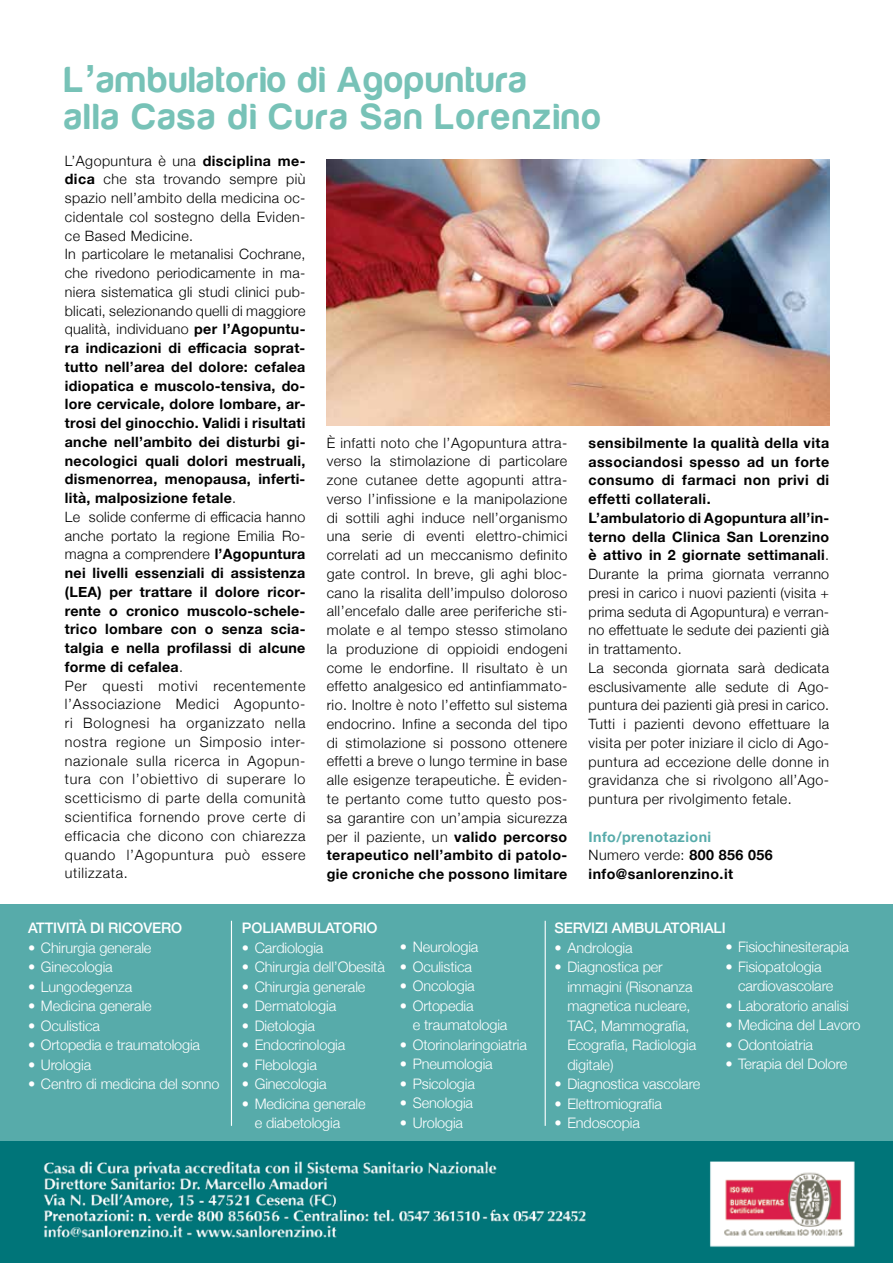
<style>
.page{position:relative;width:893px;height:1263px;background:#fff}
.page>*{position:absolute;margin:0;border:0;box-sizing:border-box;transform-origin:0 0}
.t1{font:37.5px/37.5px "Harabara";letter-spacing:.06em;color:#77c2b7}
.t2{font:300 14.55px/19.5px "Helvetica Neue";letter-spacing:-.01em;color:#fff}
.t3{font:500 14.55px "Helvetica Neue";letter-spacing:-.01em;color:#fff}
.t4{font:300 14.25px/18.8px "Helvetica Neue";letter-spacing:.03em;color:#000}
.t5{font:700 14.25px/18.8px "Helvetica Neue";color:#000}
.s1{font-family:"Helvetica Neue";font-weight:700}
.s2{font-weight:700}
.s3{color:#57abaa}
.s4{font-weight:300}
</style>
<div class="page">
<div style="left:0;top:904px;width:893px;height:359px;background:#57abaa"></div>
<hr style="left:231px;top:921px;width:1px;height:205px;background:#fff">
<hr style="left:545px;top:921px;width:1px;height:205px;background:#fff">
<img style="left:0;top:1141px;width:893px;height:122px">
<img style="left:327px;top:160px;width:502px;height:265px">
<h1 class="t1" style="left:65px;top:61px;width:537px">L<span class="s1">’</span>ambulatorio di Agopuntura<br>alla Casa di Cura San Lorenzino</h1>
<p class="t4" style="left:65px;top:150px;width:242px">L’Agopuntura è una <span class="s2">disciplina me&shy;dica</span> che sta trovando sempre più spazio nell’ambito della medicina oc&shy;cidentale col sostegno della Eviden&shy;ce Based Medicine.<br>In particolare le metanalisi Cochrane, che rivedono periodicamente in ma&shy;niera sistematica gli studi clinici pub&shy;blicati, selezionando quelli di maggiore qualità, individuano <span class="s2">per l’Agopuntu&shy;ra indicazioni di efficacia soprat&shy;tutto nell’area del dolore: cefalea idiopatica e muscolo-tensiva, do&shy;lore cervicale, dolore lombare, ar&shy;trosi del ginocchio. Validi i risultati anche nell’ambito dei disturbi gi&shy;necologici quali dolori mestruali, dismenorrea, menopausa, inferti&shy;lità, malposizione fetale</span>.<br>Le solide conferme di efficacia hanno anche portato la regione Emilia Ro&shy;magna a comprendere <span class="s2">l’agopuntura nei livelli essenziali di assistenza (LEA) per trattare il dolore ricor&shy;rente o cronico muscolo-schele&shy;trico lombare con o senza scia&shy;talgia e nella profilassi di alcune forme di cefalea</span>.<br>Per questi motivi recentemente l’Associazione Medici Agopunto&shy;ri Bolognesi ha organizzato nella nostra regione un Simposio inter&shy;nazionale sulla ricerca in agopun&shy;tura con l’obiettivo di superare lo scetticismo di parte della comunità scientifica fornendo prove certe di efficacia che dicono con chiarezza quando l’agopuntura può essere utilizzata.</p>
<p class="t4" style="left:327px;top:432px;width:242px;text-align:justify">è infatti noto che l’agopuntura attra&shy;verso la stimolazione di particolare zone cutanee dette agopunti attra&shy;verso l’infissione e la manipolazione di sottili aghi induce nell’organismo una serie di eventi elettro-chimici correlati ad un meccanismo definito gate control. In breve, gli aghi bloc&shy;cano la risalita dell’impulso doloroso all’encefalo dalle aree periferiche sti&shy;molate e al tempo stesso stimolano la produzione di oppioidi endogeni come le endorfine. Il risultato è un effetto analgesico ed antinfiammato&shy;rio. Inoltre è noto l’effetto sul sistema endocrino. Infine a seconda del tipo di stimolazione si possono ottenere effetti a breve o lungo termine in base alle esigenze terapeutiche. è eviden&shy;te pertanto come tutto questo pos&shy;sa garantire con un’ampia sicurezza per il paziente, un <span class="s2">valido percorso terapeutico nell’ambito di patolo&shy;gie croniche che possono limitare</span></p>
<p class="t4" style="left:589px;top:432px;width:242px"><span class="s2">sensibilmente la qualità della vita associandosi spesso ad un forte consumo di farmaci non privi di effetti collaterali.<br>L’ambulatorio di Agopuntura all’in&shy;terno della Clinica San Lorenzino è attivo in 2 giornate settimanali</span>.<br>Durante la prima giornata verranno presi in carico i nuovi pazienti (visita + prima seduta di agopuntura) e verran&shy;no effettuate le sedute dei pazienti già in trattamento.<br>La seconda giornata sarà dedicata esclusivamente alle sedute di ago&shy;puntura dei pazienti già presi in carico.<br>Tutti i pazienti devono effettuare la visita per poter iniziare il ciclo di ago&shy;puntura ad eccezione delle donne in gravidanza che si rivolgono all’ago&shy;puntura per rivolgimento fetale.</p>
<p class="t5" style="left:589px;top:828px;width:186px"><span class="s3">Info/prenotazioni<br></span><span class="s4">Numero verde:</span> 800 856 056 info@sanlorenzino.it</p>
<p class="t3" style="left:28px;top:916px;width:156px">ATTIVITÀ DI RICOVERO</p>
<p class="t2" style="left:28px;top:937px;width:125px">• Chirurgia generale</p>
<p class="t2" style="left:28px;top:956px;width:86px">• Ginecologia</p>
<p class="t2" style="left:28px;top:976px;width:106px">• Lungodegenza</p>
<p class="t2" style="left:28px;top:995px;width:125px">• Medicina generale</p>
<p class="t2" style="left:28px;top:1015px;width:73px">• Oculistica</p>
<p class="t2" style="left:28px;top:1034px;width:174px">• Ortopedia e traumatologia</p>
<p class="t2" style="left:28px;top:1054px;width:65px">• Urologia</p>
<p class="t2" style="left:28px;top:1073px;width:193px">• Centro di medicina del sonno</p>
<p class="t3" style="left:242px;top:916px;width:137px">POLIAMBULATORIO</p>
<p class="t2" style="left:242px;top:937px;width:83px">• Cardiologia</p>
<p class="t2" style="left:242px;top:956px;width:144px">• Chirurgia dell’Obesità</p>
<p class="t2" style="left:242px;top:976px;width:125px">• Chirurgia generale</p>
<p class="t2" style="left:242px;top:995px;width:96px">• Dermatologia</p>
<p class="t2" style="left:242px;top:1015px;width:75px">• Dietologia</p>
<p class="t2" style="left:242px;top:1034px;width:105px">• Endocrinologia</p>
<p class="t2" style="left:242px;top:1054px;width:76px">• Flebologia</p>
<p class="t2" style="left:242px;top:1073px;width:86px">• Ginecologia</p>
<p class="t2" style="left:255px;top:1093px;width:112px;text-indent:-13px">• Medicina generale e diabetologia</p>
<p class="t2" style="left:400px;top:936px;width:80px">• Neurologia</p>
<p class="t2" style="left:400px;top:956px;width:73px">• Oculistica</p>
<p class="t2" style="left:400px;top:975px;width:76px">• Oncologia</p>
<p class="t2" style="left:413px;top:995px;width:96px;text-indent:-13px">• Ortopedia<br>e traumatologia</p>
<p class="t2" style="left:400px;top:1034px;width:128px">• Otorinolaringoiatria</p>
<p class="t2" style="left:400px;top:1053px;width:94px">• Pneumologia</p>
<p class="t2" style="left:400px;top:1073px;width:76px">• Psicologia</p>
<p class="t2" style="left:400px;top:1092px;width:75px">• Senologia</p>
<p class="t2" style="left:400px;top:1112px;width:65px">• Urologia</p>
<p class="t3" style="left:555px;top:916px;width:173px">SERVIZI AMBULATORIALI</p>
<p class="t2" style="left:555px;top:937px;width:80px">• Andrologia</p>
<p class="t2" style="left:567px;top:956px;width:130px;text-indent:-13px">• Diagnostica per immagini (Risonanza magnetica nucleare,<br>TAC, Mammografia,<br>Ecografia, Radiologia digitale)</p>
<p class="t2" style="left:555px;top:1073px;width:147px">• Diagnostica vascolare</p>
<p class="t2" style="left:555px;top:1093px;width:109px">• Elettromiografia</p>
<p class="t2" style="left:555px;top:1112px;width:87px">• Endoscopia</p>
<p class="t2" style="left:725px;top:936px;width:125px">• Fisiochinesiterapia</p>
<p class="t2" style="left:738px;top:956px;width:97px;text-indent:-13px">• Fisiopatologia cardiovascolare</p>
<p class="t2" style="left:725px;top:995px;width:125px">• Laboratorio analisi</p>
<p class="t2" style="left:725px;top:1014px;width:137px">• Medicina del Lavoro</p>
<p class="t2" style="left:725px;top:1034px;width:89px">• Odontoiatria</p>
<p class="t2" style="left:725px;top:1053px;width:124px">• Terapia del Dolore</p>
</div>
